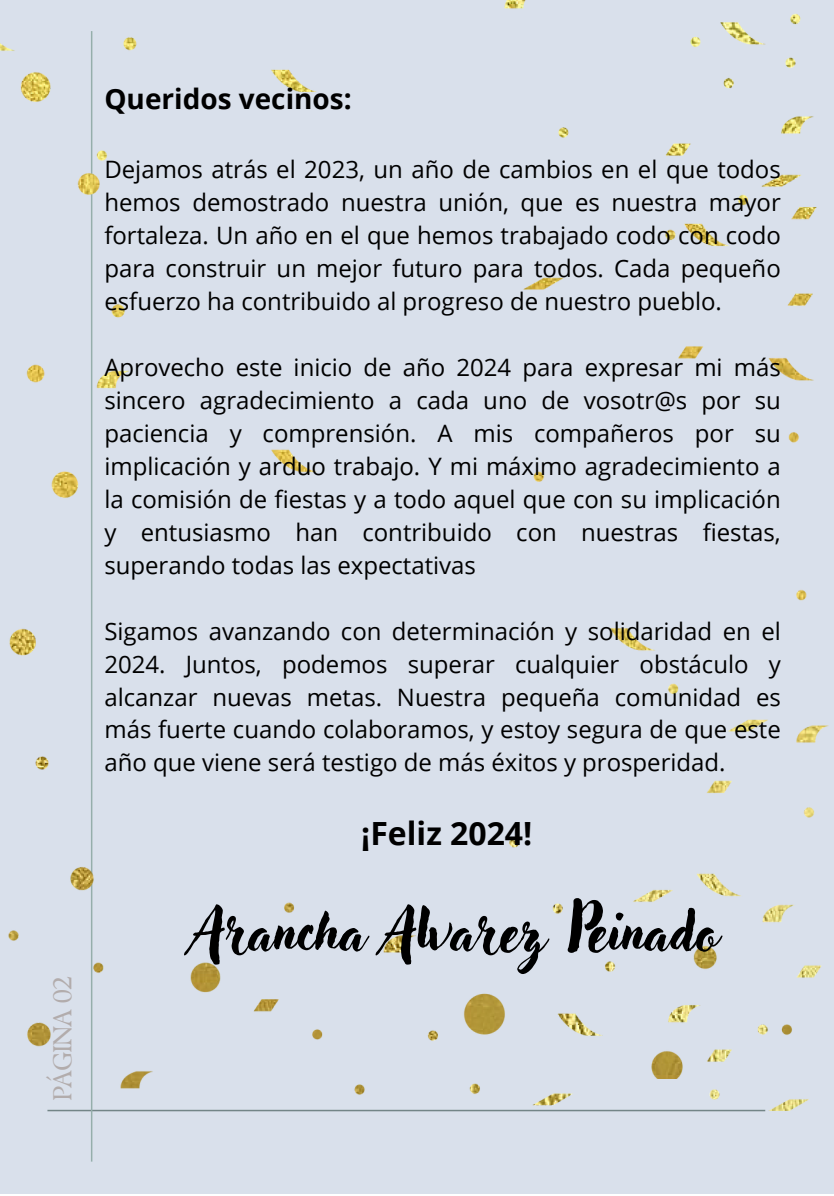
<style>
.page{position:relative;width:834px;height:1196px;background:#fff}
.page>*{position:absolute;margin:0;border:0;box-sizing:border-box;transform-origin:0 0}
.t1{font:56px "Adlery Pro";color:#000}
.t2{font:700 32px "Open Sans";color:#000}
.t3{font:700 28px "Open Sans";color:#000}
.t4{font:26px "TY Serif D";letter-spacing:-.05em;color:#b2acac}
.t5{font:24px/33px "Open Sans";color:#000;text-align:justify}
</style>
<div class="page">
<div style="left:0;top:0;width:834px;height:1193px;background:#d9e0eb"></div>
<img style="left:0;top:0;width:829px;height:1078px">
<p class="t4" style="left:47px;top:1101px;width:127px;rotate:-90deg">PÁGINA 02</p>
<p class="t3" style="left:104px;top:79px;width:249px">Queridos vecinos:</p>
<p class="t5" style="left:104px;top:152px;width:678px">Dejamos atrás el 2023, un año de cambios en el que todos hemos demostrado nuestra unión, que es nuestra mayor fortaleza. Un año en el que hemos trabajado codo con codo para construir un mejor futuro para todos. Cada pequeño esfuerzo ha contribuido al progreso de nuestro pueblo.</p>
<p class="t5" style="left:104px;top:350px;width:678px">Aprovecho este inicio de año 2024 para expresar mi más sincero agradecimiento a cada uno de vosotr@s por su paciencia y comprensión. A mis compañeros por su implicación y arduo trabajo. Y mi máximo agradecimiento a la comisión de fiestas y a todo aquel que con su implicación y entusiasmo han contribuido con nuestras fiestas, superando todas las expectativas</p>
<p class="t5" style="left:104px;top:613px;width:678px">Sigamos avanzando con determinación y solidaridad en el 2024. Juntos, podemos superar cualquier obstáculo y alcanzar nuevas metas. Nuestra pequeña comunidad es más fuerte cuando colaboramos, y estoy segura de que este año que viene será testigo de más éxitos y prosperidad.</p>
<p class="t2" style="left:361px;top:810px;width:173px">¡Feliz 2024!</p>
<p class="t1" style="left:194px;top:905px;width:526px">Arancha Alvarez Peinado</p>
</div>
